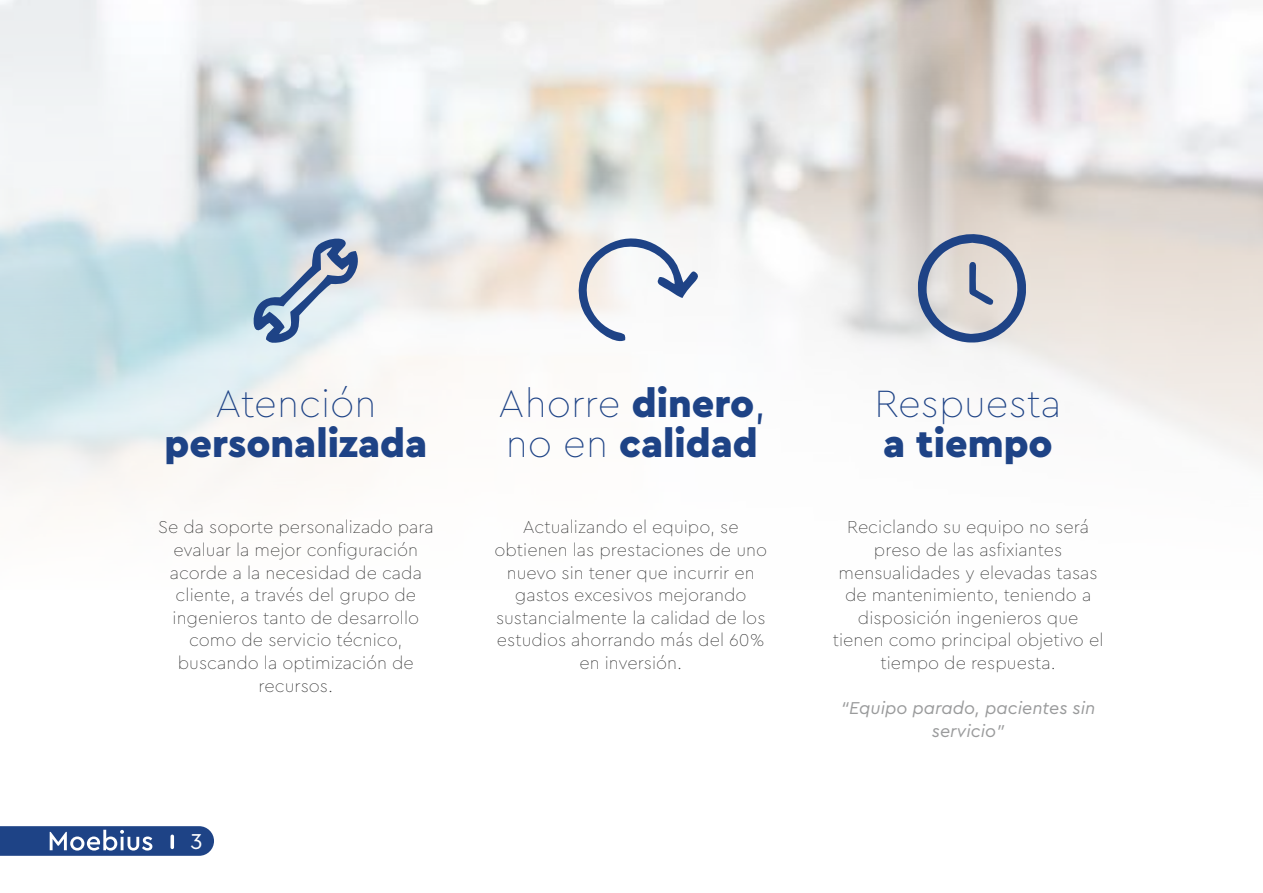
<style>
.page{position:relative;width:1263px;height:893px;background:#fff}
.page>*{position:absolute;margin:0;border:0;box-sizing:border-box;transform-origin:0 0}
.t1{font:900 39.75px/40px "Cera Pro";color:#1e4386}
.t2{font:100 39.75px "Cera Pro";color:#1e4386}
.t3{font:22.5px "Cera Pro";color:#fff}
.t4{font:100 18px/22.6px "Cera Pro";color:#333;text-align:center}
.t5{font:italic 18px/22.6px "Cera Pro";color:#9a9b9c;text-align:center}
.s1{font-weight:100}
.s2{font-weight:400}
</style>
<div class="page">
<svg style="left:253px;top:237px;width:106px;height:106px;background:#aabdd1"></svg>
<svg style="left:573px;top:231px;width:129px;height:114px"></svg>
<svg style="left:918px;top:231px;width:112px;height:111px;background:#b2b7c3"></svg>
<svg style="left:0;top:826px;width:214px;height:30px;background:#3c5c96"></svg>
<svg style="left:170px;top:835px;width:4px;height:14px"></svg>
<h1 class="t2" style="left:215px;top:385px;width:163px">Atención</h1>
<h1 class="t1" style="left:164px;top:425px;width:264px">personalizada</h1>
<h1 class="t1" style="left:498px;top:385px;width:269px"><span class="s1">Ahorre</span> dinero<span class="s2">, </span><span class="s1">no en</span> calidad</h1>
<h1 class="t2" style="left:874px;top:385px;width:188px">Respuesta</h1>
<h1 class="t1" style="left:883px;top:425px;width:171px">a tiempo</h1>
<p class="t4" style="left:158px;top:516px;width:277px">Se da soporte personalizado para evaluar la mejor configuración acorde a la necesidad de cada cliente, a través del grupo de ingenieros tanto de desarrollo como de servicio técnico, buscando la optimización de recursos.</p>
<p class="t4" style="left:494px;top:516px;width:274px">Actualizando el equipo, se obtienen las prestaciones de uno nuevo sin tener que incurrir en gastos excesivos mejorando sustancialmente la calidad de los estudios ahorrando más del 60% en inversión.</p>
<p class="t4" style="left:833px;top:516px;width:272px">Reciclando su equipo no será preso de las asfixiantes mensualidades y elevadas tasas de mantenimiento, teniendo a disposición ingenieros que tienen como principal objetivo el tiempo de respuesta.</p>
<p class="t5" style="left:841px;top:697px;width:256px">“Equipo parado, pacientes sin servicio”</p>
<p class="t3" style="left:190px;top:831px;width:14px">3</p>
</div>
